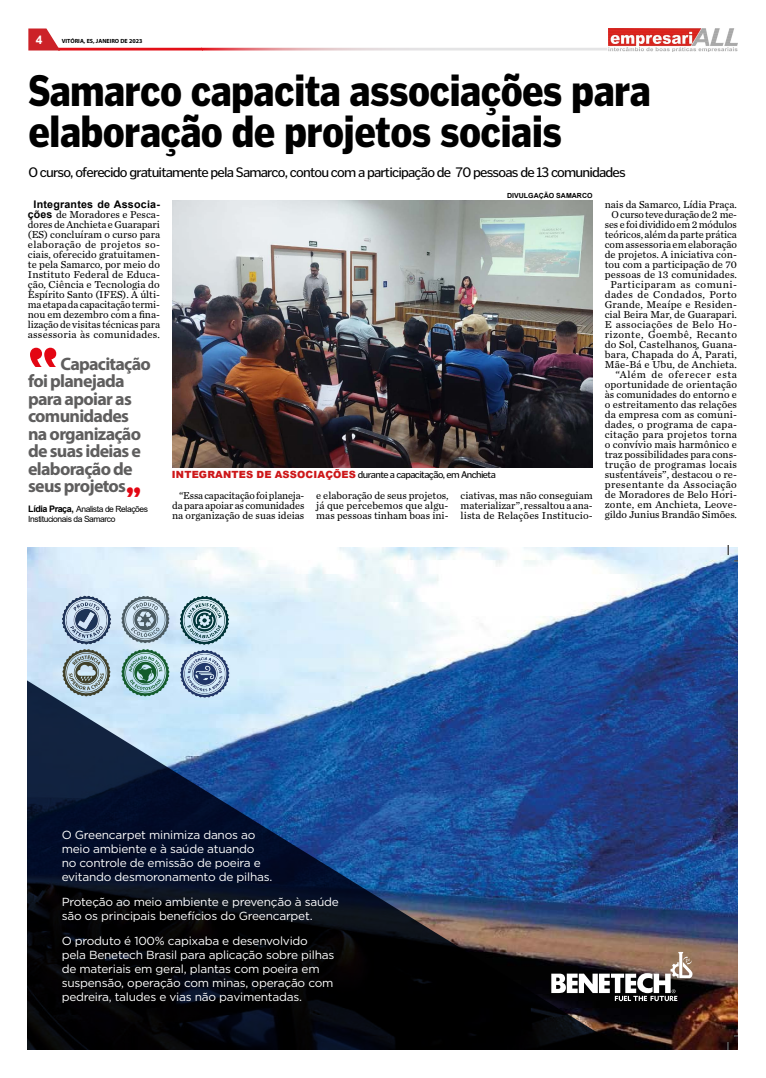
<style>
.page{position:relative;width:766px;height:1078px;background:#fff}
.page>*{position:absolute;margin:0;border:0;box-sizing:border-box;transform-origin:0 0}
.t1{font:900 43.7px/41px "Poynter Gothic Text";letter-spacing:-.02em;color:#000;scale:.85 1}
.t2{font:700 condensed 30px "Poynter Agate";color:#e30613}
.t3{font:700 18px/17.5px "Myriad Pro";letter-spacing:-.04em;color:#5f5e5e}
.t4{font:14px "Poynter Gothic Text";letter-spacing:-.06em;color:#000}
.t5{font:700 12px "Arial";color:#fff}
.t6{font:11.7px/14px "Gotham";letter-spacing:-.02em;color:#fff}
.t7{font:10.5px/10px "Chronicle Text G2";letter-spacing:.005em;color:#000;text-align:justify}
.t8{font:700 10.5px "Arial";letter-spacing:.02em;color:#000}
.t9{font:9.9px "Poynter Gothic Text";letter-spacing:-.06em;color:#000}
.t10{font:8.5px "Arial";letter-spacing:-.05em;color:#000}
.t11{font:700 7px "Arial";letter-spacing:.005em;color:#000}
.t12{font:700 6px "Myriad Pro";color:#000}
.s1{font-family:"Arial";font-weight:700}
.s2{font-weight:700;font-size:9px}
.s3{font-family:"Arial";font-weight:900;color:#cd1719}
</style>
<div class="page">
<svg style="left:28px;top:28px;width:579px;height:22px"></svg>
<img style="left:608px;top:28px;width:129px;height:23px">
<img style="left:28px;top:547px;width:709px;height:501px">
<svg style="left:28px;top:656px;width:620px;height:393px;background:#233a5d"></svg>
<svg style="left:551px;top:951px;width:141px;height:49px"></svg>
<img style="left:180px;top:649px;width:49px;height:48px">
<svg style="left:121px;top:595px;width:48px;height:101px;background:#95b5b8"></svg>
<img style="left:62px;top:596px;width:49px;height:48px">
<img style="left:180px;top:596px;width:49px;height:48px">
<svg style="left:62px;top:648px;width:48px;height:48px;background:#96a7ac"></svg>
<svg style="left:28px;top:547px;width:1px;height:14px"></svg>
<svg style="left:28px;top:1035px;width:1px;height:14px"></svg>
<svg style="left:727px;top:545px;width:10px;height:16px"></svg>
<svg style="left:727px;top:1035px;width:10px;height:14px"></svg>
<img style="left:172px;top:200px;width:420px;height:267px">
<p class="t5" style="left:33px;top:32px;width:11px">44</p>
<p class="t12" style="left:62px;top:37px;width:82px">VITÓRIA, ES, JANEIRO DE 2023</p>
<h1 class="t1" style="left:28px;top:70px;width:733px">Samarco capacita associações para elaboração de projetos sociais</h1>
<h3 class="t4" style="left:28px;top:164px;width:598px">O curso, oferecido gratuitamente pela Samarco, contou com a participação de 70 pessoas de 13 comunidades</h3>
<p class="t8" style="left:34px;top:197px;width:128px">Integrantes de Associa-</p>
<p class="t7" style="left:28px;top:209px;width:134px"><span class="s1">ções</span> de Moradores e Pesca&shy;dores de Anchieta e Guarapari (ES) concluíram o curso para elaboração de projetos so&shy;ciais, oferecido gratuitamen&shy;te pela Samarco, por meio do Instituto Federal de Educa&shy;ção, Ciência e Tecnologia do Espírito Santo (IFES). A últi&shy;ma etapa da capacitação termi&shy;nou em dezembro com a fina&shy;lização de visitas técnicas para assessoria às comunidades.</p>
<h3 class="t3" style="left:28px;top:354px;width:124px;text-indent:32px">Capacitação foi planejada para apoiar as comunidades na organização de suas ideias e elaboração de seus projetos</h3>
<p class="t10" style="left:28px;top:503px;width:121px"><span class="s2">Lídia Praça,</span> Analista de Relações</p>
<h2 class="t2" style="left:126px;top:480px;width:16px">”</h2>
<p class="t10" style="left:28px;top:513px;width:89px">Institucionais da Samarco</p>
<p class="t11" style="left:507px;top:190px;width:87px">DIVULGAÇÃO SAMARCO</p>
<p class="t9" style="left:172px;top:469px;width:325px"><span class="s3">INTEGRANTES DE ASSOCIAÇÕES</span> durante a capacitação, em Anchieta</p>
<p class="t7" style="left:172px;top:490px;width:134px;text-indent:7px">“Essa capacitação foi planeja&shy;da para apoiar as comunidades na organização de suas ideias</p>
<p class="t7" style="left:316px;top:490px;width:134px">e elaboração de seus projetos, já que percebemos que algu&shy;mas pessoas tinham boas ini-</p>
<p class="t7" style="left:460px;top:490px;width:134px">ciativas, mas não conseguiam materializar”, ressaltou a ana&shy;lista de Relações Institucio-</p>
<p class="t7" style="left:604px;top:199px;width:134px;text-align:right">nais da Samarco, Lídia Praça.<br>O curso teve duração de 2 me&shy;ses e foi dividido em 2 módulos teóricos, além da parte prática com assessoria em elaboração de projetos. A iniciativa con&shy;tou com a participação de 70 pessoas de 13 comunidades.<br>Participaram as comuni&shy;dades de Condados, Porto<br>Grande, Meaípe e Residen&shy;cial Beira Mar, de Guarapari.<br>E associações de Belo Ho&shy;rizonte, Goembê, Recanto do Sol, Castelhanos, Guana&shy;bara, Chapada do Á, Parati,<br>Mãe-Bá e Ubu, de Anchieta. “Além de oferecer esta oportunidade de orientação às comunidades do entorno e o estreitamento das relações da empresa com as comuni&shy;dades, o programa de capa&shy;citação para projetos torna o convívio mais harmônico e traz possibilidades para cons&shy;trução de programas locais sustentáveis”, destacou o re&shy;presentante da Associação de Moradores de Belo Hori&shy;zonte, em Anchieta, Leove&shy;gildo Junius Brandão Simões.</p>
<p class="t6" style="left:62px;top:827px;width:212px">O Greencarpet minimiza danos ao meio ambiente e à saúde atuando<br>no controle de emissão de poeira e evitando desmoronamento de pilhas.</p>
<p class="t6" style="left:62px;top:894px;width:278px">Proteção ao meio ambiente e prevenção à saúde são os principais benefícios do Greencarpet.</p>
<p class="t6" style="left:62px;top:933px;width:274px">O produto é 100% capixaba e desenvolvido pela Benetech Brasil para aplicação sobre pilhas de materiais em geral, plantas com poeira em suspensão, operação com minas, operação com pedreira, taludes e vias não pavimentadas.</p>
</div>
